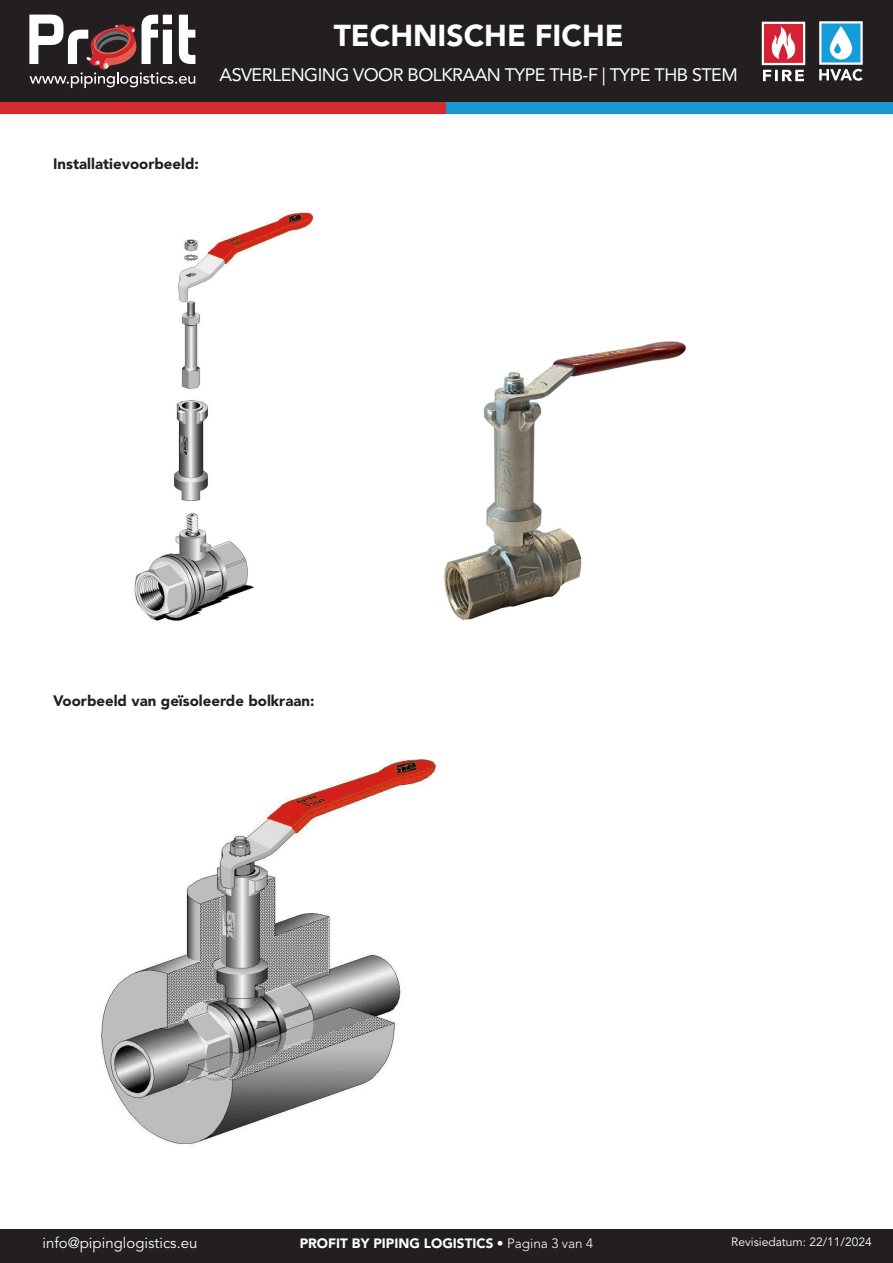
<style>
.page{position:relative;width:893px;height:1263px;background:#fff}
.page>*{position:absolute;margin:0;border:0;box-sizing:border-box;transform-origin:0 0}
.t1{font:900 30px "Avenir LT Std";color:#fff}
.t2{font:18px "Avenir LT Std";letter-spacing:-.03em;color:#fff}
.Titles{font:900 15px "Avenir LT Std";color:#231f20}
.t3{font:15px "Avenir LT Std";color:#fff}
.t4{font:900 13.5px "Avenir LT Std";color:#fff}
.t5{font:12px "Avenir LT Std";color:#fff}
.s1{font-weight:300}
</style>
<div class="page">
<img style="left:101px;top:759px;width:338px;height:386px">
<img style="left:134px;top:210px;width:180px;height:411px">
<img style="left:444px;top:341px;width:243px;height:279px">
<div style="left:0;top:1229px;width:893px;height:34px;background:#231f20"></div>
<div style="left:0;top:0;width:893px;height:103px;background:#231f20"></div>
<div style="left:0;top:103px;width:446px;height:11px;background:#d52b2e"></div>
<div style="left:446px;top:103px;width:447px;height:11px;background:#1c98ce"></div>
<svg style="left:29px;top:15px;width:166px;height:73px"></svg>
<svg style="left:762px;top:22px;width:43px;height:59px"></svg>
<svg style="left:819px;top:21px;width:44px;height:60px"></svg>
<h1 class="t1" style="left:334px;top:17px;width:291px">TECHNISCHE FICHE</h1>
<p class="t2" style="left:220px;top:65px;width:520px">ASVERLENGING VOOR BOLKRAAN TYPE THB-F | TYPE THB STEM</p>
<p class="Titles" style="left:53px;top:154px;width:147px">Installatievoorbeeld:</p>
<p class="Titles" style="left:53px;top:692px;width:263px">Voorbeeld van geïsoleerde bolkraan:</p>
<p class="t3" style="left:43px;top:1234px;width:157px">info@pipinglogistics.eu</p>
<p class="t4" style="left:300px;top:1235px;width:295px">PROFIT BY PIPING LOGISTICS <span class="s1">• Pagina 3 van 4</span></p>
<p class="t5" style="left:731px;top:1235px;width:142px">Revisiedatum: 22/11/2024</p>
</div>
